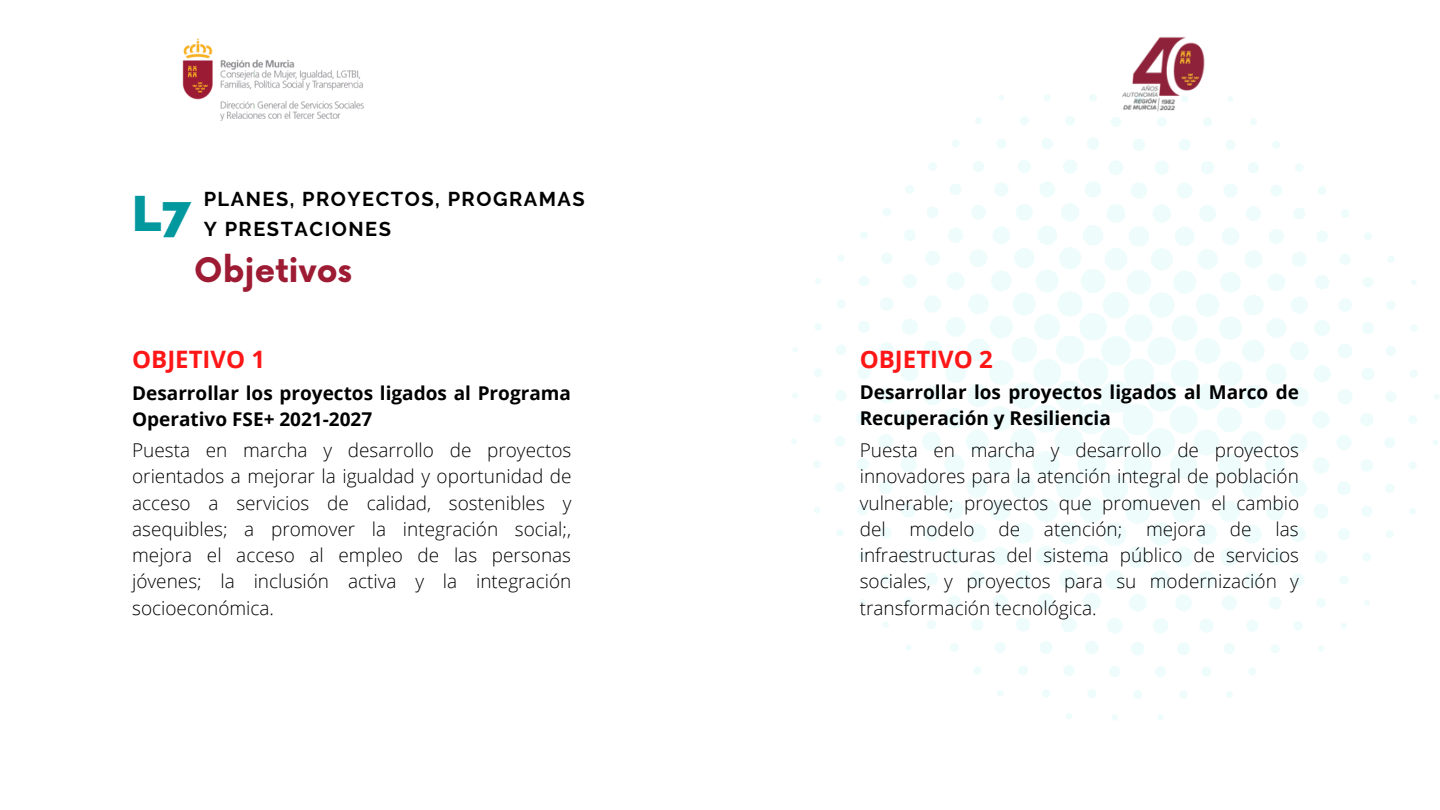
<style>
.page{position:relative;width:1440px;height:810px;background:#fff}
.page>*{position:absolute;margin:0;border:0;box-sizing:border-box;transform-origin:0 0}
.t1{font:800 50px "Raleway";color:#03989e}
.t2{font:700 33px "Now";color:#9d1c34}
.t3{font:700 24px "Open Sans";color:#ff1616}
.t4{font:700 20px/30px "Raleway";letter-spacing:.075em;color:#000}
.t5{font:300 19px/26.2px "Open Sans";color:#000;text-align:justify}
.t6{font:700 19px/26.2px "Open Sans";color:#000}
</style>
<div class="page">
<img style="left:1123px;top:36px;width:82px;height:58px">
<img style="left:182px;top:38px;width:182px;height:83px">
<svg style="left:791px;top:94px;width:649px;height:627px"></svg>
<h1 class="t1" style="left:132px;top:184px;width:61px">L7</h1>
<p class="t4" style="left:204px;top:184px;width:383px">PLANES, PROYECTOS, PROGRAMAS<br>Y PRESTACIONES</p>
<h2 class="t2" style="left:194px;top:252px;width:159px">Objetivos</h2>
<p class="t3" style="left:132px;top:343px;width:135px">OBJETIVO 1</p>
<p class="t6" style="left:132px;top:379px;width:440px">Desarrollar los proyectos ligados al Programa<br>Operativo FSE+ 2021-2027</p>
<p class="t3" style="left:860px;top:343px;width:135px">OBJETIVO 2</p>
<p class="t6" style="left:860px;top:379px;width:441px">Desarrollar los proyectos ligados al Marco de<br>Recuperación y Resiliencia</p>
<p class="t5" style="left:132px;top:437px;width:441px">Puesta en marcha y desarrollo de proyectos orientados a mejorar la igualdad y oportunidad de acceso a servicios de calidad, sostenibles y asequibles; a promover la integración social;, mejora el acceso al empleo de las personas jóvenes; la inclusión activa y la integración socioeconómica.</p>
<p class="t5" style="left:860px;top:437px;width:441px">Puesta en marcha y desarrollo de proyectos innovadores para la atención integral de población vulnerable; proyectos que promueven el cambio del</p>
<p class="t5" style="left:910px;top:515px;width:67px">modelo</p>
<p class="t5" style="left:998px;top:515px;width:23px">de</p>
<p class="t5" style="left:1044px;top:515px;width:80px">atención;</p>
<p class="t5" style="left:1146px;top:515px;width:62px">mejora</p>
<p class="t5" style="left:1230px;top:515px;width:23px">de</p>
<p class="t5" style="left:860px;top:515px;width:441px;text-indent:416px">las infraestructuras del sistema público de servicios sociales, y proyectos para su modernización y transformación tecnológica.</p>
</div>
